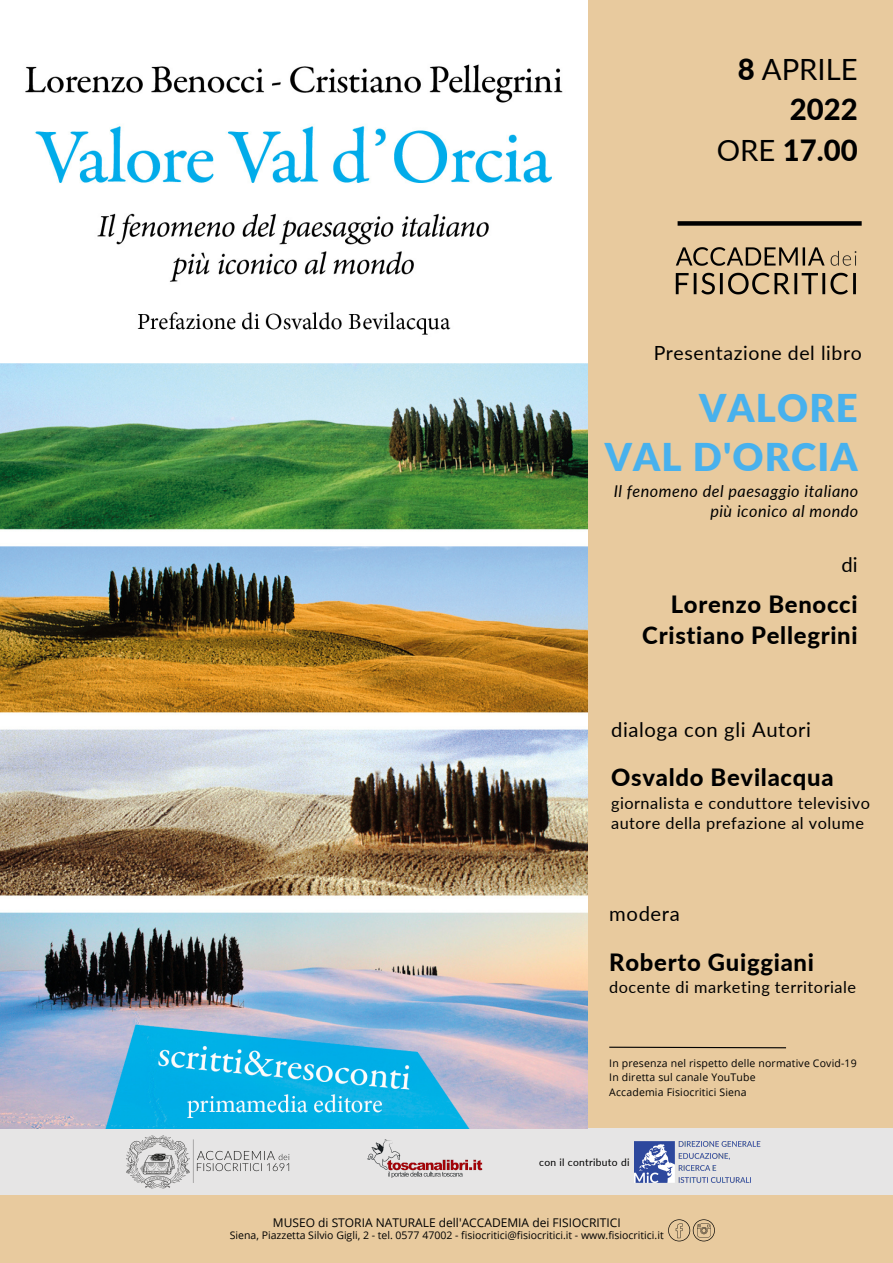
<style>
.page{position:relative;width:893px;height:1263px;background:#e8ca9e}
.page>*{position:absolute;margin:0;border:0;box-sizing:border-box;transform-origin:0 0}
.t1{font:900 38.25px "Lato";letter-spacing:.03em;color:#48b1ed}
.t2{font:800 29.25px "Lato";color:#000}
.t3{font:29.25px "Lato";color:#000}
.t4{font:800 23.85px "Lato";letter-spacing:.03em;color:#000}
.t5{font:20.25px "Lato";letter-spacing:.03em;color:#000}
.t6{font:19.5px "Lato";letter-spacing:.03em;color:#000}
.t7{font:16.27px "Lato";letter-spacing:.03em;color:#000}
.t8{font:italic 16.2px "Lato";letter-spacing:.03em;color:#000}
.t9{font:12px "Open Sans";color:#000}
.t10{font:10.5px "Open Sans";letter-spacing:.015em;color:#000}
.t11{font:10.2px "Lato";letter-spacing:.03em;color:#000}
.s1{font-weight:800}
.s2{font-weight:400}
</style>
<div class="page">
<svg style="left:668px;top:1219px;width:47px;height:22px"></svg>
<div style="left:0;top:1128px;width:893px;height:67px;background:#e6e5e5"></div>
<img style="left:635px;top:1141px;width:126px;height:41px">
<div style="left:677px;top:221px;width:184px;height:5px;background:#000"></div>
<img style="left:675px;top:247px;width:182px;height:48px">
<svg style="left:609px;top:1046px;width:178px;height:3px"></svg>
<img style="left:126px;top:1135px;width:164px;height:54px">
<img style="left:0;top:0;width:587px;height:1128px">
<img style="left:367px;top:1139px;width:116px;height:39px">
<p class="t3" style="left:738px;top:51px;width:121px"><span class="s1">8</span> APRILE</p>
<p class="t2" style="left:790px;top:91px;width:69px">2022</p>
<p class="t2" style="left:716px;top:132px;width:142px"><span class="s2">ORE</span> 17.00</p>
<p class="t6" style="left:653px;top:340px;width:210px">Presentazione del libro</p>
<p class="t1" style="left:699px;top:384px;width:160px">VALORE</p>
<p class="t1" style="left:605px;top:433px;width:254px">VAL D'ORCIA</p>
<p class="t8" style="left:613px;top:481px;width:246px">Il fenomeno del paesaggio italiano</p>
<p class="t8" style="left:710px;top:501px;width:149px">più iconico al mondo</p>
<p class="t5" style="left:841px;top:552px;width:18px">di</p>
<p class="t4" style="left:671px;top:590px;width:188px">Lorenzo Benocci</p>
<p class="t4" style="left:642px;top:620px;width:217px">Cristiano Pellegrini</p>
<p class="t5" style="left:611px;top:717px;width:201px">dialoga con gli Autori</p>
<p class="t4" style="left:611px;top:762px;width:224px">Osvaldo Bevilacqua</p>
<p class="t7" style="left:611px;top:792px;width:260px">giornalista e conduttore televisivo</p>
<p class="t7" style="left:611px;top:813px;width:254px">autore della prefazione al volume</p>
<p class="t5" style="left:609px;top:901px;width:72px">modera</p>
<p class="t4" style="left:609px;top:947px;width:206px">Roberto Guiggiani</p>
<p class="t7" style="left:609px;top:977px;width:248px">docente di marketing territoriale</p>
<p class="t10" style="left:609px;top:1055px;width:249px">In presenza nel rispetto delle normative Covid-19</p>
<p class="t10" style="left:609px;top:1070px;width:148px">In diretta sul canale YouTube</p>
<p class="t10" style="left:609px;top:1085px;width:139px">Accademia Fisiocritici Siena</p>
<p class="t11" style="left:539px;top:1156px;width:92px">con il contributo di</p>
<p class="t9" style="left:273px;top:1214px;width:349px">MUSEO di STORIA NATURALE dell'ACCADEMIA dei FISIOCRITICI</p>
<p class="t10" style="left:230px;top:1228px;width:435px">Siena, Piazzetta Silvio Gigli, 2 - tel. 0577 47002 - fisiocritici@fisiocritici.it - www.fisiocritici.it</p>
</div>
